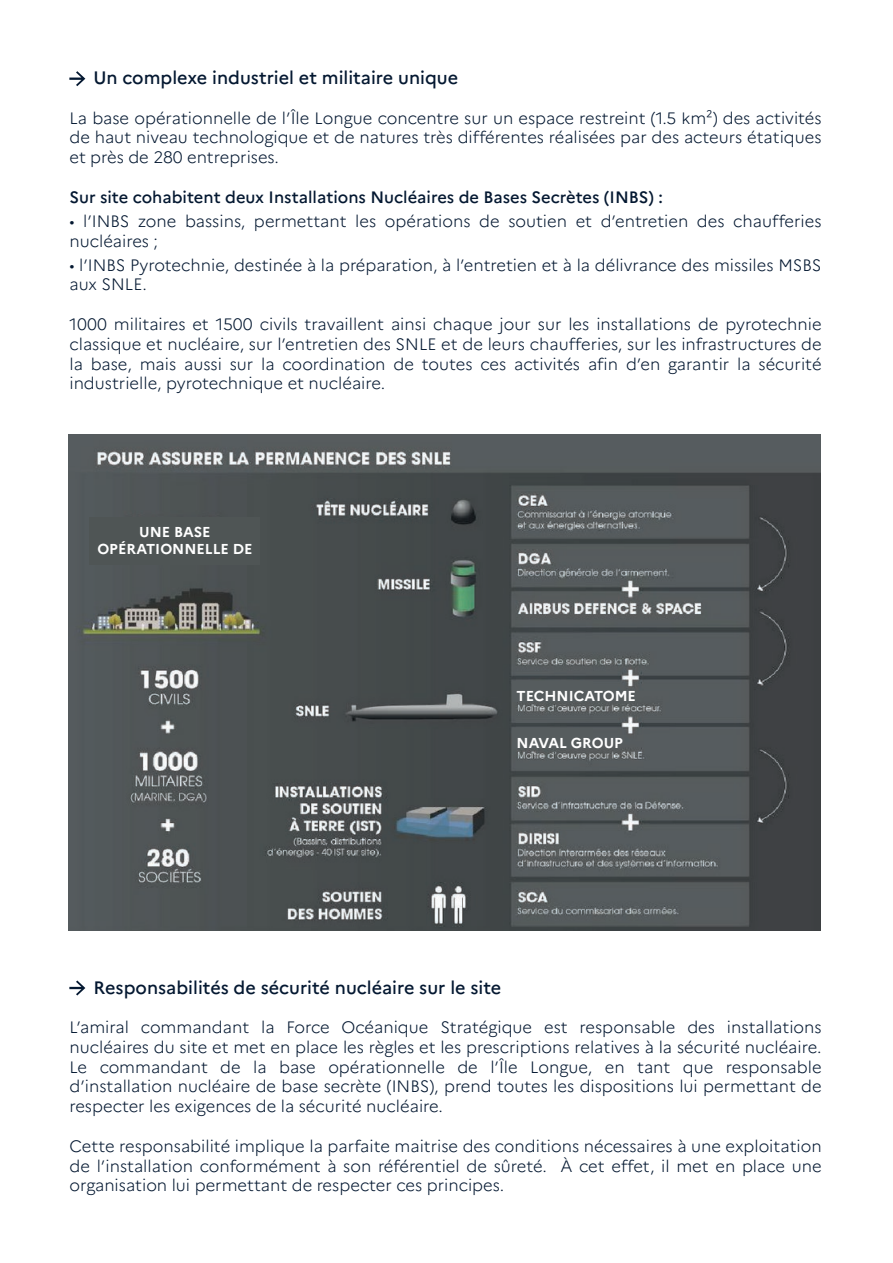
<style>
.page{position:relative;width:893px;height:1263px;background:#fff}
.page>*{position:absolute;margin:0;border:0;box-sizing:border-box;transform-origin:0 0}
.t1{font:500 18px "Marianne";color:#041831}
.t2{font:300 16.5px/19.8px "Marianne";color:#041831;text-align:justify}
.t3{font:500 16.5px "Marianne";color:#041831}
.t4{font:700 14.4px/17.2px "Marianne";color:#fff;text-align:center}
</style>
<div class="page">
<svg style="left:69px;top:71px;width:16px;height:15px"></svg>
<svg style="left:69px;top:980px;width:16px;height:15px"></svg>
<img style="left:69px;top:435px;width:752px;height:495px">
<div style="left:512px;top:681px;width:81px;height:21px;background:#565c5e"></div>
<div style="left:512px;top:729px;width:81px;height:20px;background:#565c5e"></div>
<div style="left:90px;top:517px;width:170px;height:47px;background:#4f5555"></div>
<p class="t1" style="left:94px;top:67px;width:366px">Un complexe industriel et militaire unique</p>
<p class="t2" style="left:69px;top:108px;width:754px">La base opérationnelle de l’Île Longue concentre sur un espace restreint (1.5 km²) des activités de haut niveau technologique et de natures très différentes réalisées par des acteurs étatiques et près de 280 entreprises.</p>
<p class="t3" style="left:69px;top:187px;width:595px">Sur site cohabitent deux Installations Nucléaires de Bases Secrètes (INBS) :</p>
<p class="t2" style="left:69px;top:211px;width:754px">• l’INBS zone bassins, permettant les opérations de soutien et d’entretien des chaufferies nucléaires ;</p>
<p class="t2" style="left:69px;top:255px;width:754px">• l’INBS Pyrotechnie, destinée à la préparation, à l’entretien et à la délivrance des missiles MSBS aux SNLE.</p>
<p class="t2" style="left:69px;top:314px;width:754px">1000 militaires et 1500 civils travaillent ainsi chaque jour sur les installations de pyrotechnie classique et nucléaire, sur l’entretien des SNLE et de leurs chaufferies, sur les infrastructures de la base, mais aussi sur la coordination de toutes ces activités afin d’en garantir la sécurité industrielle, pyrotechnique et nucléaire.</p>
<p class="t4" style="left:97px;top:523px;width:157px">UNE BASE<br>OPÉRATIONNELLE DE</p>
<p class="t4" style="left:517px;top:687px;width:121px">TECHNICATOME</p>
<p class="t4" style="left:517px;top:734px;width:108px">NAVAL GROUP</p>
<p class="t1" style="left:94px;top:976px;width:409px">Responsabilités de sécurité nucléaire sur le site</p>
<p class="t2" style="left:69px;top:1017px;width:754px">L’amiral commandant la Force Océanique Stratégique est responsable des installations nucléaires du site et met en place les règles et les prescriptions relatives à la sécurité nucléaire.<br>Le commandant de la base opérationnelle de l’Île Longue, en tant que responsable d’installation nucléaire de base secrète (INBS), prend toutes les dispositions lui permettant de respecter les exigences de la sécurité nucléaire.</p>
<p class="t2" style="left:69px;top:1136px;width:754px">Cette responsabilité implique la parfaite maitrise des conditions nécessaires à une exploitation de l’installation conformément à son référentiel de sûreté. À cet effet, il met en place une organisation lui permettant de respecter ces principes.</p>
</div>
